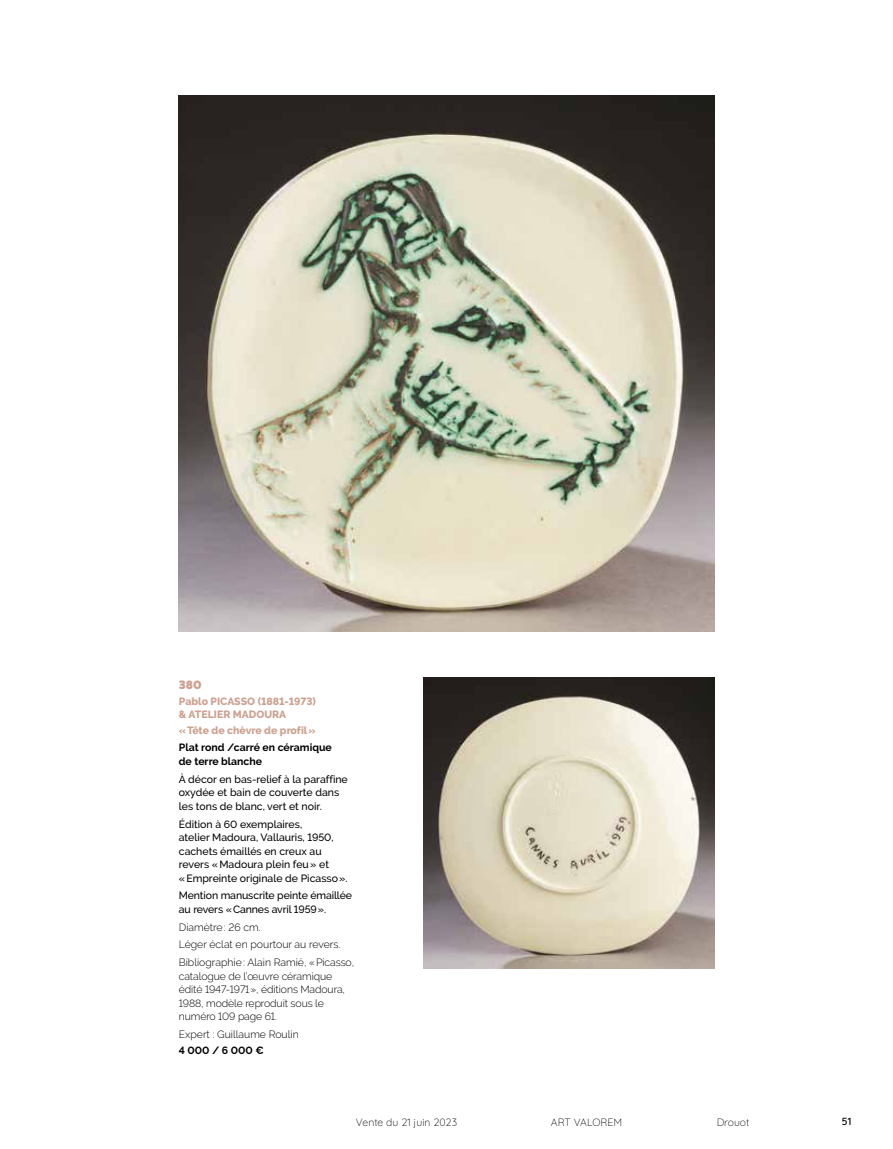
<style>
.page{position:relative;width:893px;height:1149px;background:#fff}
.page>*{position:absolute;margin:0;border:0;box-sizing:border-box;transform-origin:0 0}
.t1{font:900 12px "Raleway";color:#cda190}
.t2{font:500 10.5px/13.5px "Raleway";color:#000}
.t3{font:300 10.5px/13.5px "Raleway";letter-spacing:-.01em;color:#000}
.t4{font:800 10.5px/13.5px "Raleway";color:#cda190}
.t5{font:700 10.5px/13.5px "Raleway";color:#000}
.t6{font:300 10.5px "Quicksand";color:#000}
.t7{font:500 10.5px "Quicksand";color:#000}
</style>
<div class="page">
<img style="left:179px;top:96px;width:535px;height:535px">
<img style="left:423px;top:677px;width:291px;height:291px">
<p class="t1" style="left:179px;top:677px;width:24px">380</p>
<p class="t4" style="left:179px;top:694px;width:139px">Pablo PICASSO (1881-1973) &amp; ATELIER MADOURA</p>
<p class="t4" style="left:179px;top:723px;width:138px">«Tête de chèvre de profil»</p>
<p class="t5" style="left:179px;top:740px;width:154px">Plat rond /carré en céramique de terre blanche</p>
<p class="t2" style="left:179px;top:772px;width:170px">À décor en bas-relief à la paraffine oxydée et bain de couverte dans les tons de blanc, vert et noir.</p>
<p class="t2" style="left:179px;top:816px;width:170px">Édition à 60 exemplaires,<br>atelier Madoura, Vallauris, 1950, cachets émaillés en creux au revers «Madoura plein feu» et «Empreinte originale de Picasso».</p>
<p class="t2" style="left:179px;top:888px;width:175px">Mention manuscrite peinte émaillée au revers «Cannes avril 1959».</p>
<p class="t3" style="left:179px;top:917px;width:177px;line-height:17.7px">Diamètre: 26 cm.<br>Léger éclat en pourtour au revers.<br>Bibliographie: Alain Ramié, «Picasso,</p>
<p class="t3" style="left:179px;top:968px;width:168px">catalogue de l’œuvre céramique édité 1947-1971», éditions Madoura,<br>1988, modèle reproduit sous le numéro 109 page 61.</p>
<p class="t3" style="left:179px;top:1027px;width:121px">Expert : Guillaume Roulin</p>
<p class="t5" style="left:179px;top:1042px;width:86px">4 000 / 6 000 €</p>
<p class="t6" style="left:356px;top:1113px;width:103px">Vente du 21 juin 2023</p>
<p class="t6" style="left:551px;top:1113px;width:73px">ART VALOREM</p>
<p class="t6" style="left:717px;top:1113px;width:34px">Drouot</p>
<p class="t7" style="left:842px;top:1112px;width:11px">51</p>
</div>
